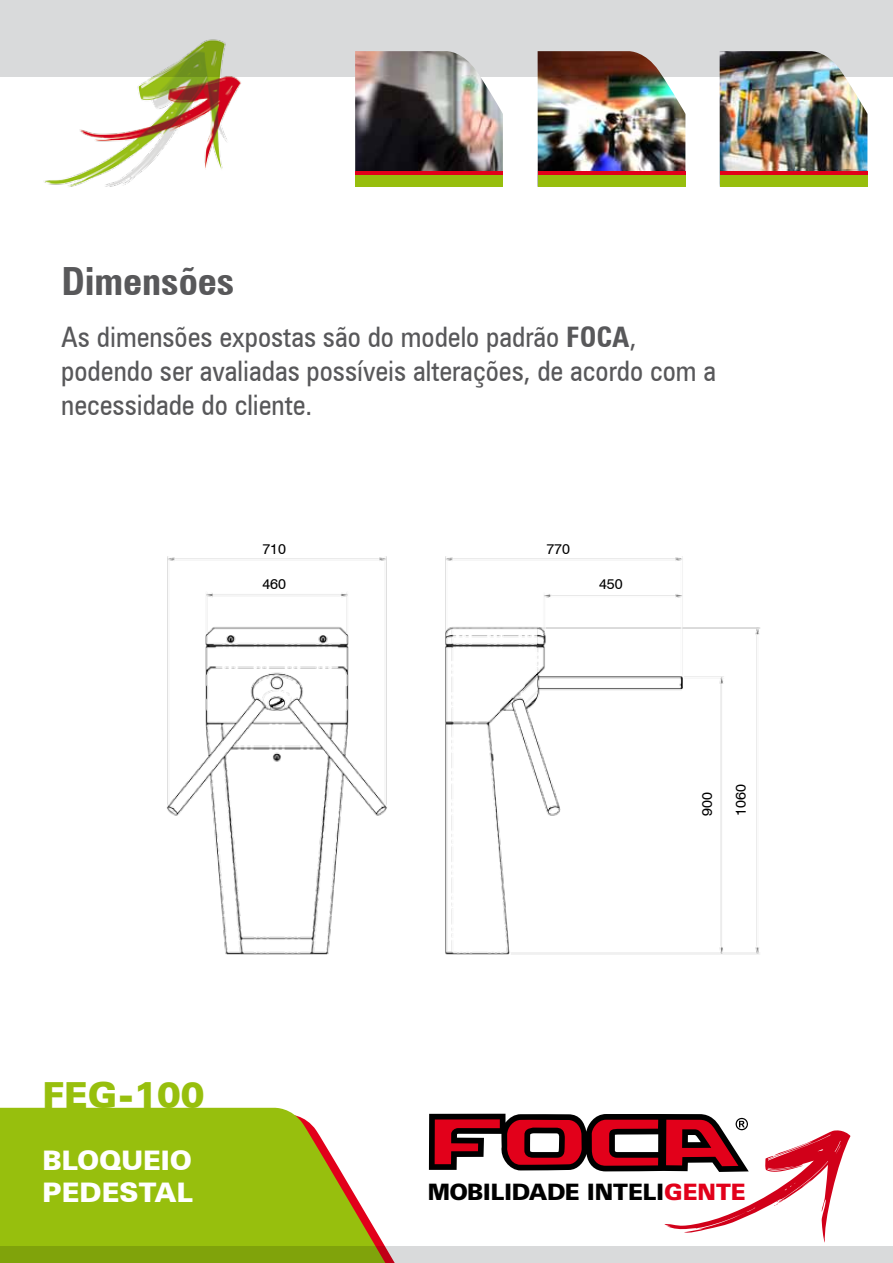
<style>
.page{position:relative;width:893px;height:1263px;background:#fff}
.page>*{position:absolute;margin:0;border:0;box-sizing:border-box;transform-origin:0 0}
.t1{font:700 condensed 38.85px "Zurich BT";color:#58585a}
.t2{font:900 36px "Zurich BT";color:#97bf0d}
.t3{font:condensed 28.35px/33.9px "Zurich BT";color:#58585a}
.t4{font:900 27px/32.4px "Zurich BT";color:#fff}
.t5{font:900 22.65px "Zurich BT";color:#000}
.t6{font:14.4px "Swiss 721 BT";color:#000}
.s1{font-weight:700}
.s2{color:#e2001a}
</style>
<div class="page">
<img style="left:44px;top:77px;width:197px;height:110px">
<div style="left:0;top:0;width:893px;height:77px;background:#d9dadb"></div>
<img style="left:355px;top:51px;width:148px;height:120px">
<img style="left:538px;top:51px;width:147px;height:120px">
<img style="left:720px;top:51px;width:147px;height:120px">
<div style="left:355px;top:171px;width:148px;height:12px;background:#e2001a"></div>
<div style="left:355px;top:175px;width:148px;height:12px;background:#97be0d"></div>
<div style="left:538px;top:171px;width:147px;height:12px;background:#e2001a"></div>
<div style="left:538px;top:175px;width:147px;height:12px;background:#97be0d"></div>
<div style="left:720px;top:171px;width:147px;height:12px;background:#e2001a"></div>
<div style="left:720px;top:175px;width:147px;height:12px;background:#97be0d"></div>
<svg style="left:0;top:1107px;width:503px;height:139px;fill:#97bf0d"></svg>
<svg style="left:429px;top:1114px;width:421px;height:128px"></svg>
<svg style="left:0;top:1246px;width:893px;height:17px;background:#b2c080"></svg>
<img style="left:166px;top:556px;width:594px;height:399px">
<h1 class="t1" style="left:61px;top:257px;width:174px">Dimensões</h1>
<p class="t3" style="left:61px;top:320px;width:656px">As dimensões expostas são do modelo padrão <span class="s1">FOCA</span>, podendo ser avaliadas possíveis alterações, de acordo com a necessidade do cliente.</p>
<p class="t6" style="left:262px;top:540px;width:25px">710</p>
<p class="t6" style="left:262px;top:575px;width:25px">460</p>
<p class="t6" style="left:599px;top:575px;width:25px">450</p>
<p class="t6" style="left:546px;top:540px;width:25px">770</p>
<p class="t6" style="left:698px;top:816px;width:25px;rotate:-90deg">900</p>
<p class="t6" style="left:732px;top:816px;width:33px;rotate:-90deg">1060</p>
<p class="t2" style="left:43px;top:1073px;width:163px">FEG-100</p>
<p class="t4" style="left:43px;top:1144px;width:152px">BLOQUEIO<br>PEDESTAL</p>
<p class="t5" style="left:428px;top:1178px;width:319px">MOBILIDADE INTELI<span class="s2">GENTE</span></p>
</div>
